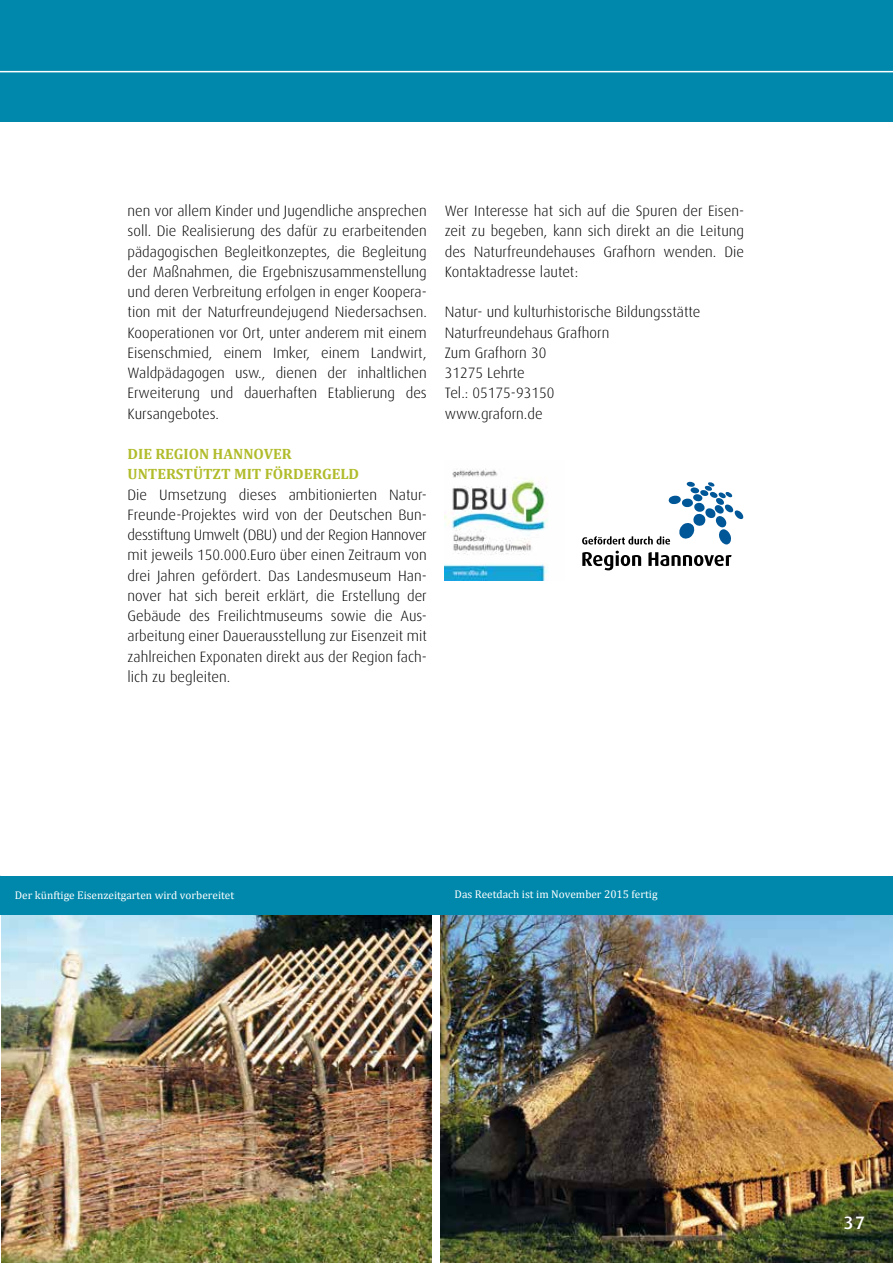
<style>
.page{position:relative;width:893px;height:1263px;background:#fff}
.page>*{position:absolute;margin:0;border:0;box-sizing:border-box;transform-origin:0 0}
.t1{font:500 18px "Dax";color:#fff}
.t2{font:300 15px/20.2px "Dax";color:#000;text-align:justify}
.t3{font:700 15px/20.2px "Cambria";color:#b1bc2b}
.t4{font:11.25px "Cambria";color:#fff}
</style>
<div class="page">
<img style="left:440px;top:914px;width:453px;height:349px">
<div style="left:0;top:0;width:893px;height:121px;background:#0088ac"></div>
<img style="left:1px;top:914px;width:430px;height:349px">
<div style="left:0;top:876px;width:893px;height:38px;background:#0088ac"></div>
<hr style="left:0;top:71px;width:893px;height:1px;background:#fff">
<img style="left:445px;top:468px;width:103px;height:113px">
<svg style="left:582px;top:551px;width:59px;height:19px"></svg>
<svg style="left:648px;top:552px;width:84px;height:14px"></svg>
<svg style="left:582px;top:482px;width:162px;height:62px"></svg>
<p class="t2" style="left:128px;top:201px;width:301px">nen vor allem Kinder und Jugendliche ansprechen soll. Die Realisierung des dafür zu erarbeitenden pädagogischen Begleitkonzeptes, die Begleitung der Maßnahmen, die Ergebniszusammenstellung und deren Verbreitung erfolgen in enger Koopera&shy;tion mit der Naturfreundejugend Niedersachsen.<br>Kooperationen vor Ort, unter anderem mit einem Eisenschmied, einem Imker, einem Landwirt, Waldpädagogen usw., dienen der inhaltlichen Erweiterung und dauerhaften Etablierung des Kursangebotes.</p>
<p class="t3" style="left:128px;top:443px;width:233px">DIE REGION HANNOVER<br>UNTERSTÜTZT MIT FÖRDERGELD</p>
<p class="t2" style="left:128px;top:484px;width:301px">Die Umsetzung dieses ambitionierten Natur-Freunde-Projektes wird von der Deutschen Bun&shy;desstiftung Umwelt (DBU) und der Region Hannover mit jeweils 150.000.Euro über einen Zeitraum von drei Jahren gefördert. Das Landesmuseum Han&shy;nover hat sich bereit erklärt, die Erstellung der Gebäude des Freilichtmuseums sowie die Aus&shy;arbeitung einer Dauerausstellung zur Eisenzeit mit zahlreichen Exponaten direkt aus der Region fach&shy;lich zu begleiten.</p>
<p class="t2" style="left:445px;top:201px;width:301px">Wer Interesse hat sich auf die Spuren der Eisen&shy;zeit zu begeben, kann sich direkt an die Leitung des Naturfreundehauses Grafhorn wenden. Die Kontaktadresse lautet:</p>
<p class="t2" style="left:445px;top:302px;width:257px;text-align:left">Natur- und kulturhistorische Bildungsstätte<br>Naturfreundehaus Grafhorn<br>Zum Grafhorn 30<br>31275 Lehrte<br>Tel.: 05175-93150<br>www.graforn.de</p>
<p class="t4" style="left:15px;top:888px;width:221px">Der künftige Eisenzeitgarten wird vorbereitet</p>
<p class="t4" style="left:455px;top:887px;width:204px">Das Reetdach ist im November 2015 fertig</p>
<p class="t1" style="left:844px;top:1212px;width:23px">37</p>
</div>
